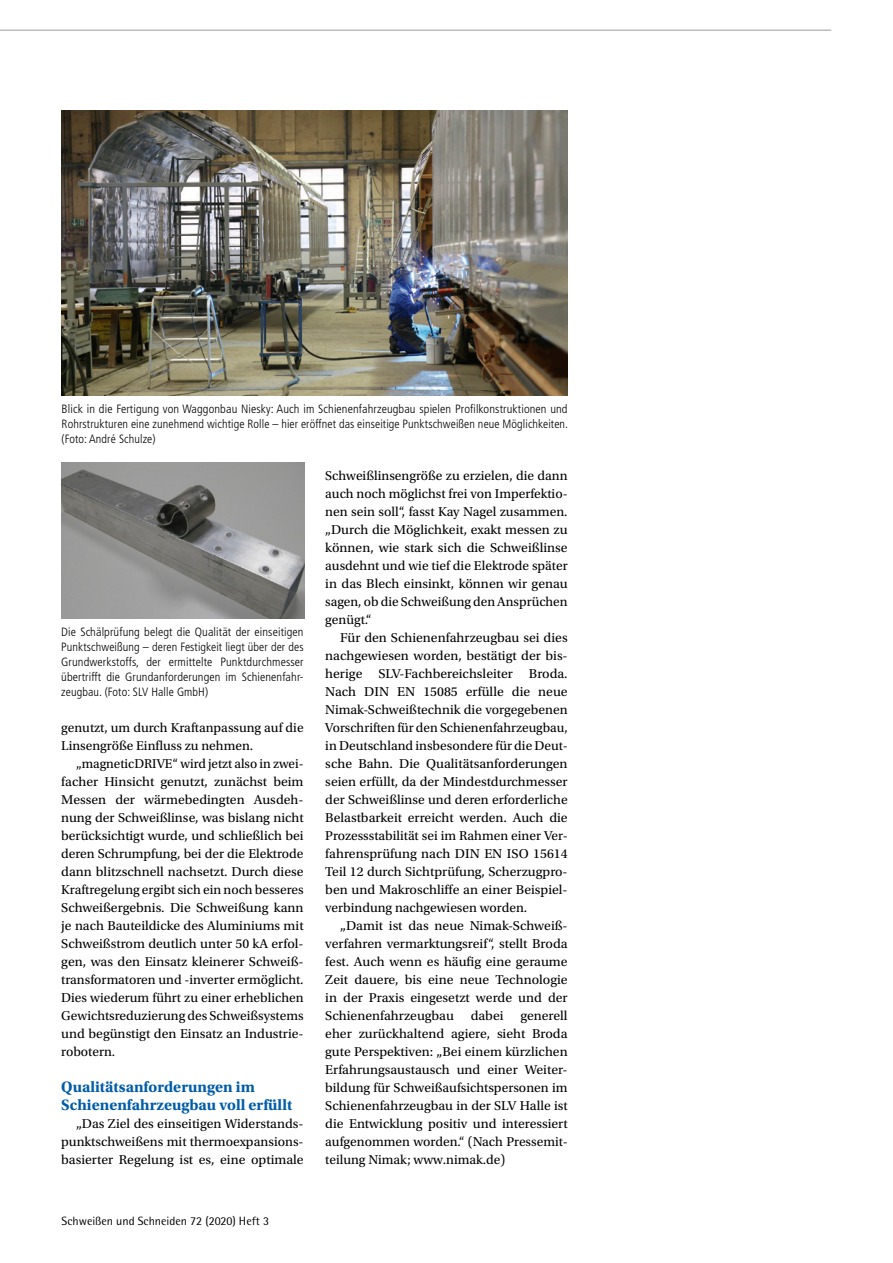
<style>
.page{position:relative;width:893px;height:1263px;background:#fff}
.page>*{position:absolute;margin:0;border:0;box-sizing:border-box;transform-origin:0 0}
.t1{font:700 15.75px/18px "Utopia Std";color:#005ca9}
.t2{font:13.5px/18px "Utopia Std";color:#000;text-align:justify}
.t3{font:300 condensed 12px/15px "Frutiger LT Std";letter-spacing:.01em;color:#000;text-align:justify}
.t4{font:12px "Rotis Semi Sans Std";color:#000}
</style>
<div class="page">
<hr style="left:0;top:30px;width:831px;height:1px;background:#9c9c9c">
<img style="left:62px;top:111px;width:506px;height:285px">
<img style="left:61px;top:462px;width:243px;height:157px">
<p class="t3" style="left:62px;top:401px;width:508px">Blick in die Fertigung von Waggonbau Niesky: Auch im Schienenfahrzeugbau spielen Profilkonstruktionen und Rohrstrukturen eine zunehmend wichtige Rolle – hier eröffnet das einseitige Punktschweißen neue Möglichkeiten. (Foto: André Schulze)</p>
<p class="t3" style="left:61px;top:624px;width:244px">Die Schälprüfung belegt die Qualität der einseitigen Punktschweißung – deren Festigkeit liegt über der des Grundwerkstoffs, der ermittelte Punktdurchmesser übertrifft die Grundanforderungen im Schienenfahr&shy;zeugbau. (Foto: SLV Halle GmbH)</p>
<p class="t2" style="left:61px;top:718px;width:244px">genutzt, um durch Kraftanpassung auf die</p>
<p class="t2" style="left:61px;top:736px;width:194px">Linsengröße Einfluss zu nehmen.</p>
<p class="t2" style="left:76px;top:754px;width:229px">„magneticDRIVE“ wird jetzt also in zwei-</p>
<p class="t2" style="left:61px;top:772px;width:244px">facher Hinsicht genutzt, zunächst beim</p>
<p class="t2" style="left:61px;top:790px;width:244px">Messen der wärmebedingten Ausdeh-</p>
<p class="t2" style="left:61px;top:808px;width:244px">nung der Schweißlinse, was bislang nicht</p>
<p class="t2" style="left:61px;top:826px;width:244px">berücksichtigt wurde, und schließlich bei</p>
<p class="t2" style="left:61px;top:844px;width:244px">deren Schrumpfung, bei der die Elektrode</p>
<p class="t2" style="left:61px;top:862px;width:244px">dann blitzschnell nachsetzt. Durch diese</p>
<p class="t2" style="left:61px;top:880px;width:244px">Kraftregelung ergibt sich ein noch besseres</p>
<p class="t2" style="left:61px;top:898px;width:244px">Schweißergebnis. Die Schweißung kann</p>
<p class="t2" style="left:61px;top:916px;width:244px">je nach Bauteildicke des Aluminiums mit</p>
<p class="t2" style="left:61px;top:934px;width:244px">Schweißstrom deutlich unter 50 kA erfol-</p>
<p class="t2" style="left:61px;top:952px;width:244px">gen, was den Einsatz kleinerer Schweiß-</p>
<p class="t2" style="left:61px;top:970px;width:244px">transformatoren und -inverter ermöglicht.</p>
<p class="t2" style="left:61px;top:988px;width:244px">Dies wiederum führt zu einer erheblichen</p>
<p class="t2" style="left:61px;top:1006px;width:244px">Gewichtsreduzierung des Schweißsystems</p>
<p class="t2" style="left:61px;top:1024px;width:244px">und begünstigt den Einsatz an Industrie-</p>
<p class="t2" style="left:61px;top:1042px;width:56px">robotern.</p>
<p class="t1" style="left:61px;top:1077px;width:233px">Qualitätsanforderungen im<br>Schienenfahrzeugbau voll erfüllt</p>
<p class="t2" style="left:61px;top:1114px;width:244px;text-indent:15px">„Das Ziel des einseitigen Widerstands&shy;punktschweißens mit thermoexpansions&shy;basierter Regelung ist es, eine optimale</p>
<p class="t4" style="left:62px;top:1213px;width:209px">Schweißen und Schneiden 72 (2020) Heft 3</p>
<p class="t2" style="left:325px;top:466px;width:244px">Schweißlinsengröße zu erzielen, die dann</p>
<p class="t2" style="left:325px;top:484px;width:244px">auch noch möglichst frei von Imperfektio-</p>
<p class="t2" style="left:325px;top:502px;width:244px">nen sein soll“, fasst Kay Nagel zusammen.</p>
<p class="t2" style="left:325px;top:520px;width:244px">„Durch die Möglichkeit, exakt messen zu</p>
<p class="t2" style="left:325px;top:538px;width:244px">können, wie stark sich die Schweißlinse</p>
<p class="t2" style="left:325px;top:556px;width:244px">ausdehnt und wie tief die Elektrode später</p>
<p class="t2" style="left:325px;top:574px;width:244px">in das Blech einsinkt, können wir genau</p>
<p class="t2" style="left:325px;top:592px;width:244px">sagen, ob die Schweißung den Ansprüchen</p>
<p class="t2" style="left:325px;top:610px;width:48px">genügt.“</p>
<p class="t2" style="left:340px;top:628px;width:229px">Für den Schienenfahrzeugbau sei dies</p>
<p class="t2" style="left:325px;top:646px;width:244px">nachgewiesen worden, bestätigt der bis-</p>
<p class="t2" style="left:325px;top:664px;width:244px">herige SLV-Fachbereichsleiter Broda.</p>
<p class="t2" style="left:325px;top:682px;width:244px">Nach DIN EN 15085 erfülle die neue</p>
<p class="t2" style="left:325px;top:700px;width:244px">Nimak-Schweißtechnik die vorgegebenen</p>
<p class="t2" style="left:325px;top:718px;width:244px">Vorschriften für den Schienenfahrzeugbau,</p>
<p class="t2" style="left:325px;top:736px;width:244px">in Deutschland insbesondere für die Deut-</p>
<p class="t2" style="left:325px;top:754px;width:244px">sche Bahn. Die Qualitätsanforderungen</p>
<p class="t2" style="left:325px;top:772px;width:244px">seien erfüllt, da der Mindestdurchmesser</p>
<p class="t2" style="left:325px;top:790px;width:244px">der Schweißlinse und deren erforderliche</p>
<p class="t2" style="left:325px;top:808px;width:244px">Belastbarkeit erreicht werden. Auch die</p>
<p class="t2" style="left:325px;top:826px;width:244px">Prozessstabilität sei im Rahmen einer Ver-</p>
<p class="t2" style="left:325px;top:844px;width:244px">fahrensprüfung nach DIN EN ISO 15614</p>
<p class="t2" style="left:325px;top:862px;width:244px">Teil 12 durch Sichtprüfung, Scherzugpro-</p>
<p class="t2" style="left:325px;top:880px;width:244px">ben und Makroschliffe an einer Beispiel-</p>
<p class="t2" style="left:325px;top:898px;width:203px">verbindung nachgewiesen worden.</p>
<p class="t2" style="left:340px;top:916px;width:229px">„Damit ist das neue Nimak-Schweiß-</p>
<p class="t2" style="left:325px;top:934px;width:244px">verfahren vermarktungsreif“, stellt Broda</p>
<p class="t2" style="left:325px;top:952px;width:244px">fest. Auch wenn es häufig eine geraume</p>
<p class="t2" style="left:325px;top:970px;width:244px">Zeit dauere, bis eine neue Technologie</p>
<p class="t2" style="left:325px;top:988px;width:244px">in der Praxis eingesetzt werde und der</p>
<p class="t2" style="left:325px;top:1006px;width:244px">Schienenfahrzeugbau dabei generell</p>
<p class="t2" style="left:325px;top:1024px;width:244px">eher zurückhaltend agiere, sieht Broda</p>
<p class="t2" style="left:325px;top:1042px;width:244px">gute Perspektiven: „Bei einem kürzlichen</p>
<p class="t2" style="left:325px;top:1060px;width:244px">Erfahrungsaustausch und einer Weiter-</p>
<p class="t2" style="left:325px;top:1078px;width:244px">bildung für Schweißaufsichtspersonen im</p>
<p class="t2" style="left:325px;top:1096px;width:244px">Schienenfahrzeugbau in der SLV Halle ist</p>
<p class="t2" style="left:325px;top:1114px;width:244px">die Entwicklung positiv und interessiert</p>
<p class="t2" style="left:325px;top:1132px;width:244px">aufgenommen worden.“ (Nach Pressemit-</p>
<p class="t2" style="left:325px;top:1150px;width:182px">teilung Nimak; www.nimak.de)</p>
</div>
